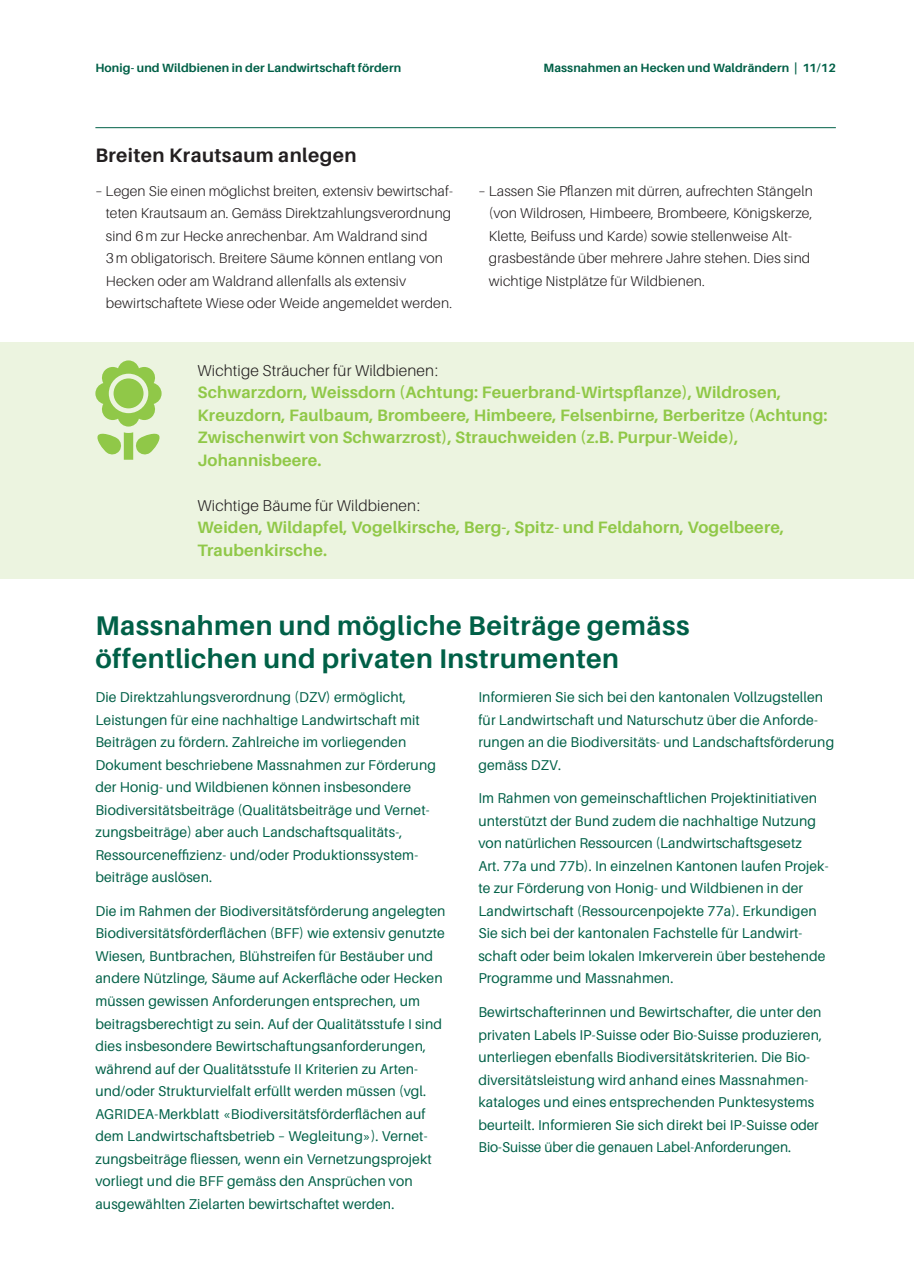
<style>
.page{position:relative;width:914px;height:1288px;background:#fff}
.page>*{position:absolute;margin:0;border:0;box-sizing:border-box;transform-origin:0 0}
.t1{font:700 27px/33.8px "Aileron";letter-spacing:.02em;color:#006047}
.t2{font:700 19.5px "Aileron";letter-spacing:.02em;color:#231f20}
.t3{font:700 16.5px/22.5px "Aileron";letter-spacing:.01em;color:#90c848}
.t4{font:300 15.75px "Aileron";letter-spacing:.01em;color:#231f20}
.t5{font:14.25px/22.5px "Aileron";letter-spacing:.01em;color:#006047}
.t6{font:300 14.25px/22.5px "Aileron";letter-spacing:.01em;color:#231f20}
.t7{font:700 12px "Aileron";letter-spacing:.01em;color:#006047}
</style>
<div class="page">
<hr style="left:95px;top:127px;width:740px;height:1px;background:#006047">
<div style="left:0;top:342px;width:913px;height:236px;background:#ecf4e0"></div>
<svg style="left:95px;top:360px;width:67px;height:100px"></svg>
<p class="t7" style="left:95px;top:61px;width:307px">Honig- und Wildbienen in der Landwirtschaft fördern</p>
<p class="t7" style="left:543px;top:61px;width:294px">Massnahmen an Hecken und Waldrändern | 11/12</p>
<h2 class="t2" style="left:95px;top:144px;width:262px">Breiten Krautsaum anlegen</h2>
<p class="t6" style="left:106px;top:180px;width:348px;text-indent:-10px">– Legen Sie einen möglichst breiten, extensiv bewirtschaf&shy;teten Krautsaum an. Gemäss Direktzahlungsverordnung sind 6 m zur Hecke anrechenbar. Am Waldrand sind<br>3 m obligatorisch. Breitere Säume können entlang von Hecken oder am Waldrand allenfalls als extensiv bewirtschaftete Wiese oder Weide angemeldet werden.</p>
<p class="t6" style="left:489px;top:180px;width:325px;text-indent:-11px">– Lassen Sie Pflanzen mit dürren, aufrechten Stängeln (von Wildrosen, Himbeere, Brombeere, Königskerze, Klette, Beifuss und Karde) sowie stellenweise Alt&shy;grasbestände über mehrere Jahre stehen. Dies sind wichtige Nistplätze für Wildbienen.</p>
<p class="t4" style="left:197px;top:362px;width:242px">Wichtige Sträucher für Wildbienen:</p>
<p class="t3" style="left:197px;top:381px;width:631px">Schwarzdorn, Weissdorn (Achtung: Feuerbrand-Wirtspflanze), Wildrosen, Kreuzdorn, Faulbaum, Brombeere, Himbeere, Felsenbirne, Berberitze (Achtung:<br>Zwischenwirt von Schwarzrost), Strauchweiden (z.B. Purpur-Weide), Johannisbeere.</p>
<p class="t4" style="left:197px;top:497px;width:224px">Wichtige Bäume für Wildbienen:</p>
<p class="t3" style="left:197px;top:516px;width:588px">Weiden, Wildapfel, Vogelkirsche, Berg-, Spitz- und Feldahorn, Vogelbeere,<br>Traubenkirsche.</p>
<h1 class="t1" style="left:95px;top:608px;width:595px">Massnahmen und mögliche Beiträge gemäss öffentlichen und privaten Instrumenten</h1>
<p class="t5" style="left:95px;top:686px;width:342px">Die Direktzahlungsverordnung (DZV) ermöglicht, Leistungen für eine nachhaltige Landwirtschaft mit Beiträgen zu fördern. Zahlreiche im vorliegenden Dokument beschriebene Massnahmen zur Förderung der Honig- und Wildbienen können insbesondere Biodiversitätsbeiträge (Qualitätsbeiträge und Vernet&shy;zungsbeiträge) aber auch Landschaftsqualitäts-, Ressourceneffizienz- und/oder Produktionssystem&shy;beiträge auslösen.</p>
<p class="t5" style="left:95px;top:900px;width:351px">Die im Rahmen der Biodiversitätsförderung angelegten Biodiversitätsförderflächen (BFF) wie extensiv genutzte Wiesen, Buntbrachen, Blühstreifen für Bestäuber und andere Nützlinge, Säume auf Ackerfläche oder Hecken müssen gewissen Anforderungen entsprechen, um beitragsberechtigt zu sein. Auf der Qualitätsstufe I sind dies insbesondere Bewirtschaftungsanforderungen, während auf der Qualitätsstufe II Kriterien zu Arten&shy;und/oder Strukturvielfalt erfüllt werden müssen (vgl.<br>AGRIDEA-Merkblatt «Biodiversitätsförderflächen auf dem Landwirtschaftsbetrieb – Wegleitung»). Vernet&shy;zungsbeiträge fliessen, wenn ein Vernetzungsprojekt vorliegt und die BFF gemäss den Ansprüchen von ausgewählten Zielarten bewirtschaftet werden.</p>
<p class="t5" style="left:478px;top:686px;width:357px">Informieren Sie sich bei den kantonalen Vollzugstellen für Landwirtschaft und Naturschutz über die Anforde&shy;rungen an die Biodiversitäts- und Landschaftsförderung gemäss DZV.</p>
<p class="t5" style="left:478px;top:787px;width:351px">Im Rahmen von gemeinschaftlichen Projektinitiativen unterstützt der Bund zudem die nachhaltige Nutzung von natürlichen Ressourcen (Landwirtschaftsgesetz<br>Art. 77a und 77b). In einzelnen Kantonen laufen Projek&shy;te zur Förderung von Honig- und Wildbienen in der Landwirtschaft (Ressourcenpojekte 77a). Erkundigen Sie sich bei der kantonalen Fachstelle für Landwirt&shy;schaft oder beim lokalen Imkerverein über bestehende Programme und Massnahmen.</p>
<p class="t5" style="left:478px;top:1001px;width:345px">Bewirtschafterinnen und Bewirtschafter, die unter den privaten Labels IP-Suisse oder Bio-Suisse produzieren, unterliegen ebenfalls Biodiversitätskriterien. Die Bio&shy;diversitätsleistung wird anhand eines Massnahmen&shy;kataloges und eines entsprechenden Punktesystems beurteilt. Informieren Sie sich direkt bei IP-Suisse oder Bio-Suisse über die genauen Label-Anforderungen.</p>
</div>
